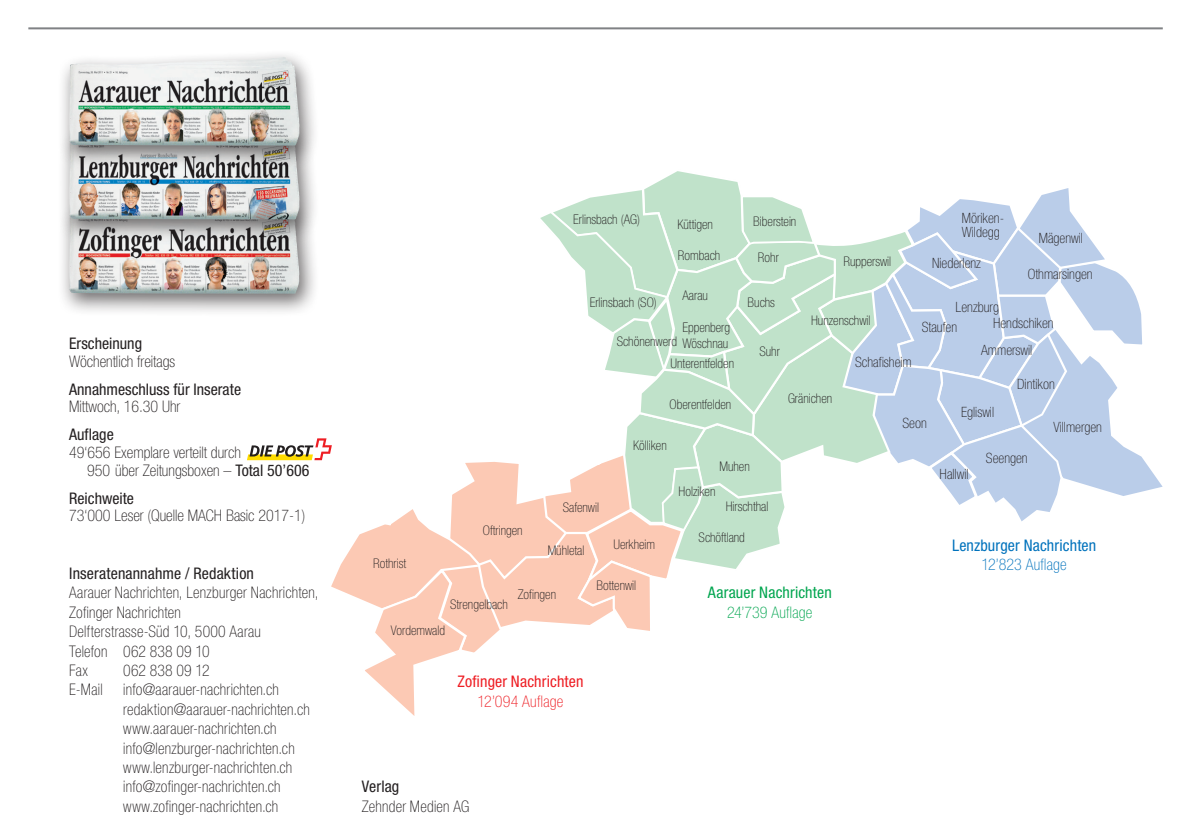
<style>
.page{position:relative;width:1191px;height:840px;background:#fff}
.page>*{position:absolute;margin:0;border:0;box-sizing:border-box;transform-origin:0 0}
.t1{font:100 condensed 16px/19.4px "Helvetica Neue LT Std";letter-spacing:.015em;color:#231f20}
.t2{font:condensed 16px "Helvetica Neue LT Std";color:#231f20}
.t3{font:condensed 16px "Helvetica Neue LT Std";letter-spacing:.005em;color:#0072bc}
.t4{font:condensed 16px "Helvetica Neue LT Std";letter-spacing:.005em;color:#ee1d23}
.t5{font:condensed 16px "Helvetica Neue LT Std";letter-spacing:.005em;color:#00a54f}
.t6{font:100 condensed 16px "Helvetica Neue LT Std";letter-spacing:.015em;color:#ee1d23}
.t7{font:100 condensed 16px "Helvetica Neue LT Std";letter-spacing:.015em;color:#00a54f}
.t8{font:100 condensed 16px "Helvetica Neue LT Std";letter-spacing:.015em;color:#0072bc}
.t9{font:100 condensed 14.2px/14.2px "Helvetica Neue LT Std";color:#231f20}
.t10{font:100 condensed 13.4px/16px "Helvetica Neue LT Std";color:#231f20}
.s1{font-weight:400}
</style>
<div class="page">
<div style="left:58px;top:197px;width:261px;height:120px;background:#231f20;opacity:.65"></div>
<img style="left:69px;top:243px;width:178px;height:51px">
<div style="left:58px;top:123px;width:261px;height:120px;background:#231f20;opacity:.65"></div>
<img style="left:69px;top:169px;width:178px;height:50px">
<div style="left:58px;top:49px;width:261px;height:120px;background:#231f20;opacity:.65"></div>
<img style="left:69px;top:57px;width:230px;height:88px">
<hr style="left:28px;top:27px;width:1134px;height:2px;background:#808285">
<svg style="left:247px;top:169px;width:915px;height:547px"></svg>
<p class="t2" style="left:69px;top:334px;width:74px">Erscheinung</p>
<p class="t1" style="left:69px;top:351px;width:108px">Wöchentlich freitags</p>
<p class="t2" style="left:69px;top:379px;width:173px">Annahmeschluss für Inserate</p>
<p class="t1" style="left:69px;top:397px;width:113px">Mittwoch, 16.30 Uhr</p>
<p class="t2" style="left:69px;top:425px;width:46px">Auflage</p>
<p class="t1" style="left:87px;top:443px;width:224px;line-height:17.8px;text-indent:-18px">49‘656 Exemplare verteilt durch<br>950 über Zeitungsboxen – <span class="s1">Total 50’606</span></p>
<p class="t2" style="left:69px;top:488px;width:66px">Reichweite</p>
<p class="t1" style="left:69px;top:505px;width:238px">73‘000 Leser (Quelle MACH Basic 2017-1)</p>
<p class="t2" style="left:69px;top:563px;width:186px">Inseratenannahme / Redaktion</p>
<p class="t1" style="left:69px;top:582px;width:251px">Aarauer Nachrichten, Lenzburger Nachrichten,<br>Zofinger Nachrichten<br>Delfterstrasse-Süd 10, 5000 Aarau<br>Telefon 062 838 09 10<br>Fax</p>
<p class="t1" style="left:123px;top:660px;width:88px">062 838 09 12</p>
<p class="t1" style="left:69px;top:679px;width:35px">E-Mail</p>
<p class="t1" style="left:123px;top:679px;width:188px">info@aarauer-nachrichten.ch redaktion@aarauer-nachrichten.ch www.aarauer-nachrichten.ch info@lenzburger-nachrichten.ch www.lenzburger-nachrichten.ch info@zofinger-nachrichten.ch www.zofinger-nachrichten.ch</p>
<p class="t10" style="left:573px;top:211px;width:68px">Erlinsbach (AG)</p>
<p class="t10" style="left:590px;top:293px;width:68px">Erlinsbach (SO)</p>
<p class="t10" style="left:677px;top:216px;width:37px">Küttigen</p>
<p class="t10" style="left:753px;top:213px;width:45px">Biberstein</p>
<p class="t10" style="left:678px;top:246px;width:44px">Rombach</p>
<p class="t10" style="left:758px;top:248px;width:22px">Rohr</p>
<p class="t10" style="left:682px;top:287px;width:27px">Aarau</p>
<p class="t10" style="left:747px;top:294px;width:29px">Buchs</p>
<p class="t10" style="left:682px;top:319px;width:49px">Eppenberg<br>Wöschnau</p>
<p class="t10" style="left:616px;top:333px;width:62px">Schönenwerd</p>
<p class="t10" style="left:670px;top:355px;width:65px">Unterentfelden</p>
<p class="t10" style="left:759px;top:343px;width:22px">Suhr</p>
<p class="t10" style="left:843px;top:253px;width:49px">Rupperswil</p>
<p class="t10" style="left:811px;top:312px;width:61px">Hunzenschwil</p>
<p class="t9" style="left:855px;top:354px;width:58px">Schafisheim</p>
<p class="t9" style="left:961px;top:211px;width:44px">Möriken-<br>Wildegg</p>
<p class="t9" style="left:932px;top:255px;width:50px">Niederlenz</p>
<p class="t9" style="left:1038px;top:231px;width:46px">Mägenwil</p>
<p class="t9" style="left:1027px;top:267px;width:66px">Othmarsingen</p>
<p class="t9" style="left:921px;top:296px;width:79px;line-height:20.4px;text-indent:34px">Lenzburg<br>Staufen</p>
<p class="t9" style="left:993px;top:316px;width:62px">Hendschiken</p>
<p class="t9" style="left:981px;top:342px;width:53px">Ammerswil</p>
<p class="t9" style="left:1017px;top:376px;width:39px">Dintikon</p>
<p class="t10" style="left:373px;top:554px;width:35px">Rothrist</p>
<p class="t10" style="left:563px;top:498px;width:38px">Safenwil</p>
<p class="t10" style="left:669px;top:396px;width:63px">Oberentfelden</p>
<p class="t10" style="left:633px;top:437px;width:35px">Kölliken</p>
<p class="t10" style="left:719px;top:458px;width:32px">Muhen</p>
<p class="t10" style="left:678px;top:483px;width:38px">Holziken</p>
<p class="t10" style="left:725px;top:498px;width:44px">Hirschthal</p>
<p class="t10" style="left:788px;top:390px;width:46px">Gränichen</p>
<p class="t10" style="left:483px;top:521px;width:41px">Oftringen</p>
<p class="t10" style="left:547px;top:541px;width:38px">Mühletal</p>
<p class="t10" style="left:450px;top:596px;width:59px">Strengelbach</p>
<p class="t10" style="left:518px;top:586px;width:40px">Zofingen</p>
<p class="t10" style="left:613px;top:535px;width:43px">Uerkheim</p>
<p class="t10" style="left:596px;top:576px;width:41px">Bottenwil</p>
<p class="t10" style="left:698px;top:528px;width:48px">Schöftland</p>
<p class="t5" style="left:708px;top:583px;width:125px">Aarauer Nachrichten</p>
<p class="t7" style="left:727px;top:602px;width:87px">24’739 Auflage</p>
<p class="t10" style="left:391px;top:622px;width:56px">Vordemwald</p>
<p class="t4" style="left:457px;top:671px;width:128px">Zofinger Nachrichten</p>
<p class="t6" style="left:477px;top:691px;width:87px">12’094 Auflage</p>
<p class="t2" style="left:362px;top:776px;width:39px">Verlag</p>
<p class="t1" style="left:362px;top:795px;width:109px">Zehnder Medien AG</p>
<p class="t9" style="left:902px;top:415px;width:26px">Seon</p>
<p class="t9" style="left:961px;top:404px;width:35px">Egliswil</p>
<p class="t9" style="left:939px;top:467px;width:30px">Hallwil</p>
<p class="t9" style="left:986px;top:450px;width:43px">Seengen</p>
<p class="t9" style="left:1053px;top:419px;width:50px">Villmergen</p>
<p class="t3" style="left:952px;top:535px;width:146px">Lenzburger Nachrichten</p>
<p class="t8" style="left:981px;top:555px;width:87px">12’823 Auflage</p>
</div>
